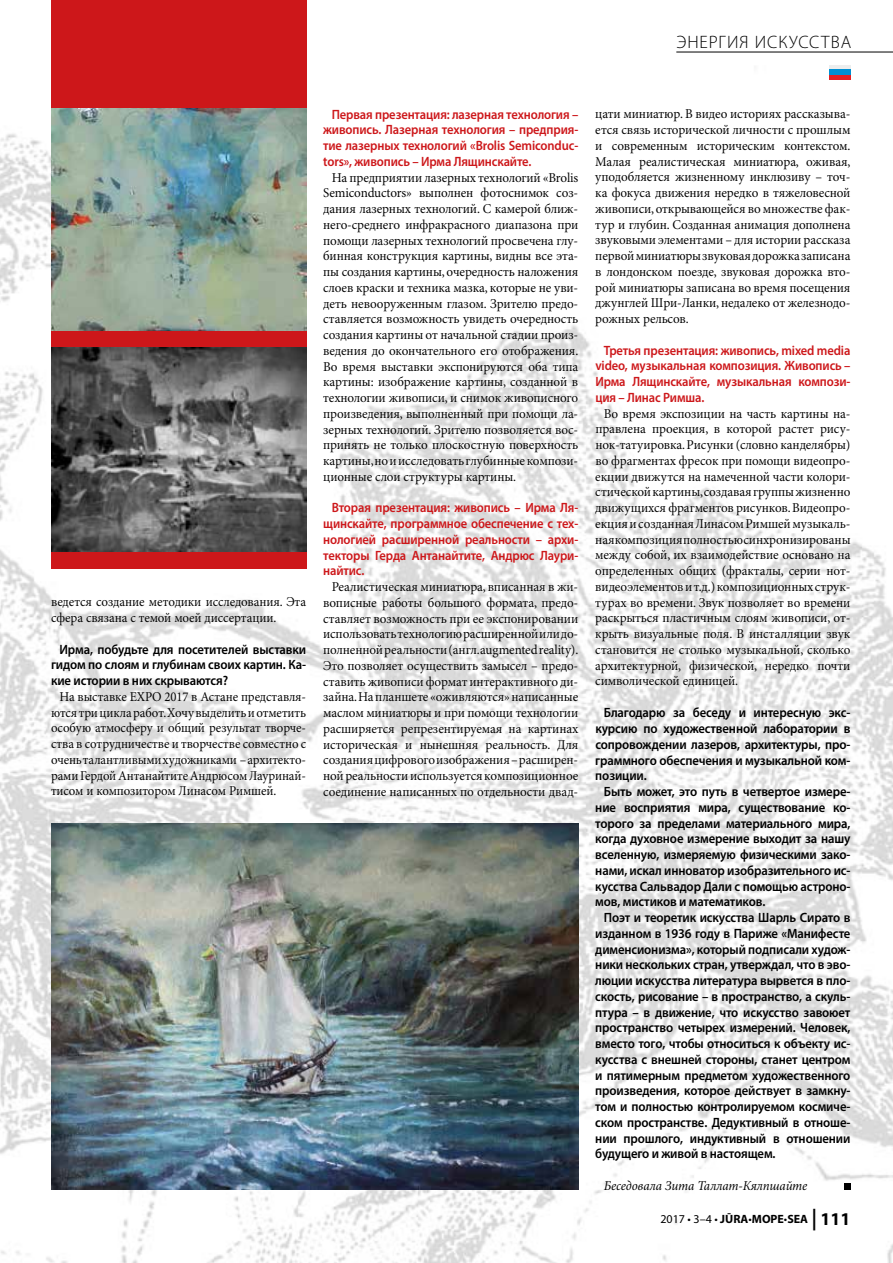
<style>
.page{position:relative;width:893px;height:1263px;background:#fff}
.page>*{position:absolute;margin:0;border:0;box-sizing:border-box;transform-origin:0 0}
.t1{font:300 18px "Myriad Pro";color:#000}
.t2{font:13.5px/15.8px "Minion Pro";letter-spacing:-.01em;color:#000;text-align:justify;scale:.95 1}
.t3{font:600 13.5px/15.8px "Myriad Pro";letter-spacing:-.01em;color:#000;text-align:justify;scale:.94 1}
.t4{font:600 13.5px/15.8px "Myriad Pro";letter-spacing:-.01em;color:#cd171a;text-align:justify;scale:.93 1}
.t5{font:13.5px/15.8px "Minion Pro";letter-spacing:-.01em;color:#000;text-align:justify;scale:.93 1}
.t6{font:13.5px/15.8px "Minion Pro";letter-spacing:-.01em;color:#000;scale:.94 1}
.t7{font:italic 13.5px "Minion Pro";letter-spacing:-.01em;color:#000;scale:.95 1}
.t8{font:12px "Myriad Pro";color:#000}
.s1{font-weight:700}
.s2{font-weight:700;font-size:21.6px}
.s3{font-weight:700;font-size:18px}
</style>
<div class="page">
<img style="left:0;top:0;width:893px;height:1263px">
<div style="left:829px;top:65px;width:21px;height:5px;background:#ededed"></div>
<div style="left:829px;top:70px;width:21px;height:5px;background:#0090d3"></div>
<div style="left:829px;top:75px;width:21px;height:5px;background:#e51f22"></div>
<hr style="left:676px;top:52px;width:217px;height:1px;background:#000">
<div style="left:51px;top:0;width:255px;height:568px;background:#cd171a"></div>
<img style="left:51px;top:108px;width:255px;height:222px">
<img style="left:51px;top:823px;width:527px;height:367px">
<img style="left:51px;top:347px;width:255px;height:204px">
<div style="left:844px;top:1183px;width:6px;height:7px;background:#000"></div>
<h1 class="t1" style="left:676px;top:31px;width:16px">Энергия</h1>
<h1 class="t1" style="left:755px;top:31px;width:12px">иск</h1>
<h1 class="t1" style="left:789px;top:31px;width:13px">усства</h1>
<p class="t6" style="left:51px;top:595px;width:273px">ведется создание методики исследования. Эта сфера связана с темой моей диссертации.</p>
<p class="t3" style="left:51px;top:641px;width:273px;text-indent:9px">Ирма, побудьте для посетителей выставки гидом по слоям и глубинам своих картин. Ка&shy;кие истории в них скрываются?</p>
<p class="t5" style="left:51px;top:689px;width:276px;text-indent:9px">На выставке EXPO 2017 в Астане представля&shy;ются три цикла работ. Хочу выделить и отметить особую атмосферу и общий результат творче&shy;ства в сотрудничестве и творчестве совместно с очень талантливыми художниками – архитекто&shy;рами Гердой Антанайтите Андрюсом Лауринай&shy;тисом и композитором Линасом Римшей.</p>
<p class="t4" style="left:323px;top:106px;width:276px;text-indent:9px">Первая презентация: лазерная технология – живопись. Лазерная технология – предприя&shy;тие лазерных технологий «Brolis Semiconduc&shy;tors», живопись – Ирма Лящинскайте.</p>
<p class="t2" style="left:323px;top:170px;width:270px;text-indent:9px">На предприятии лазерных технологий «Brolis Semiconductors» выполнен фотоснимок соз&shy;дания лазерных технологий. С камерой ближ&shy;него-среднего инфракрасного диапазона при помощи лазерных технологий просвечена глу&shy;бинная конструкция картины, видны все эта&shy;пы создания картины, очередность наложения слоев краски и техника мазка, которые не уви&shy;деть невооруженным глазом. Зрителю предо&shy;ставляется возможность увидеть очередность создания картины от начальной стадии произ&shy;ведения до окончательного его отображения.<br>Во время выставки экспонируются оба типа картины: изображение картины, созданной в технологии живописи, и снимок живописного произведения, выполненный при помощи ла&shy;зерных технологий. Зрителю позволяется вос&shy;принять не только плоскостную поверхность картины, но и исследовать глубинные компози&shy;ционные слои структуры картины.</p>
<p class="t4" style="left:323px;top:500px;width:276px;text-indent:8px">Вторая презентация: живопись – Ирма Ля&shy;щинскайте, программное обеспечение с тех&shy;нологией расширенной реальности – архи&shy;текторы Герда Антанайтите, Андрюс Лаури&shy;найтис.</p>
<p class="t2" style="left:323px;top:579px;width:270px;text-indent:9px">Реалистическая миниатюра, вписанная в жи&shy;вописные работы большого формата, предо&shy;ставляет возможность при ее экспонировании использовать технологию расширенной или до&shy;полненной реальности (англ. augmented reality).<br>Это позволяет осуществить замысел – предо&shy;ставить живописи формат интерактивного ди&shy;зайна. На планшете «оживляются» написанные маслом миниатюры и при помощи технологии расширяется репрезентируемая на картинах историческая и нынешняя реальность. Для создания цифрового изображения – расширен&shy;ной реальности используется композиционное соединение написанных по отдельности двад-</p>
<p class="t2" style="left:595px;top:106px;width:270px">цати миниатюр. В видео историях рассказыва&shy;ется связь исторической личности с прошлым и современным историческим контекстом.<br>Малая реалистическая миниатюра, оживая, уподобляется жизненному инклюзиву – точ&shy;ка фокуса движения нередко в тяжеловесной живописи, открывающейся во множестве фак&shy;тур и глубин. Созданная анимация дополнена звуковыми элементами – для истории рассказа первой миниатюры звуковая дорожка записана в лондонском поезде, звуковая дорожка вто&shy;рой миниатюры записана во время посещения джунглей Шри-Ланки, недалеко от железнодо&shy;рожных рельсов.</p>
<p class="t4" style="left:595px;top:342px;width:276px;text-indent:8px">Третья презентация: живопись, mixed media video, музыкальная композиция. Живопись – Ирма Лящинскайте, музыкальная компози&shy;ция – Линас Римша.</p>
<p class="t2" style="left:595px;top:406px;width:270px;text-indent:9px">Во время экспозиции на часть картины на&shy;правлена проекция, в которой растет рису&shy;нок-татуировка. Рисунки (словно канделябры) во фрагментах фресок при помощи видеопро&shy;екции движутся на намеченной части колори&shy;стической картины, создавая группы жизненно движущихся фрагментов рисунков. Видеопро&shy;екция и созданная Линасом Римшей музыкаль&shy;ная композиция полностью синхронизированы между собой, их взаимодействие основано на определенных общих (фракталы, серии нот&shy;видеоэлементов и т.д.) композиционных струк&shy;турах во времени. Звук позволяет во времени раскрыться пластичным слоям живописи, от&shy;крыть визуальные поля. В инсталляции звук становится не столько музыкальной, сколько архитектурной, физической, нередко почти символической единицей.</p>
<p class="t3" style="left:595px;top:704px;width:273px;text-indent:9px">Благодарю за беседу и интересную экс&shy;курсию по художественной лаборатории в сопровождении лазеров, архитектуры, про&shy;граммного обеспечения и музыкальной ком&shy;позиции.</p>
<p class="t3" style="left:595px;top:783px;width:273px;text-indent:9px">Быть может, это путь в четвертое измере&shy;ние восприятия мира, существование ко&shy;торого за пределами материального мира, когда духовное измерение выходит за нашу вселенную, измеряемую физическими зако&shy;нами, искал инноватор изобразительного ис&shy;кусства Сальвадор Дали с помощью астроно&shy;мов, мистиков и математиков.</p>
<p class="t3" style="left:595px;top:909px;width:273px;text-indent:9px">Поэт и теоретик искусства Шарль Сирато в изданном в 1936 году в Париже «Манифесте дименсионизма», который подписали худож&shy;ники нескольких стран, утверждал, что в эво&shy;люции искусства литература вырвется в пло&shy;скость, рисование – в пространство, а скуль&shy;птура – в движение, что искусство завоюет пространство четырех измерений. Человек, вместо того, чтобы относиться к объекту ис&shy;кусства с внешней стороны, станет центром и пятимерным предметом художественного произведения, которое действует в замкну&shy;том и полностью контролируемом космиче&shy;ском пространстве. Дедуктивный в отноше&shy;нии прошлого, индуктивный в отношении будущего и живой в настоящем.</p>
<p class="t7" style="left:604px;top:1177px;width:216px">Беседовала Зита Таллат-Кялпшайте</p>
<p class="t8" style="left:660px;top:1211px;width:192px">2017 • 3–4 • <span class="s1">JŪRA</span>•<span class="s1">МОРЕ</span>•<span class="s1">SEA</span> <span class="s2">|</span> <span class="s3">111</span></p>
</div>
